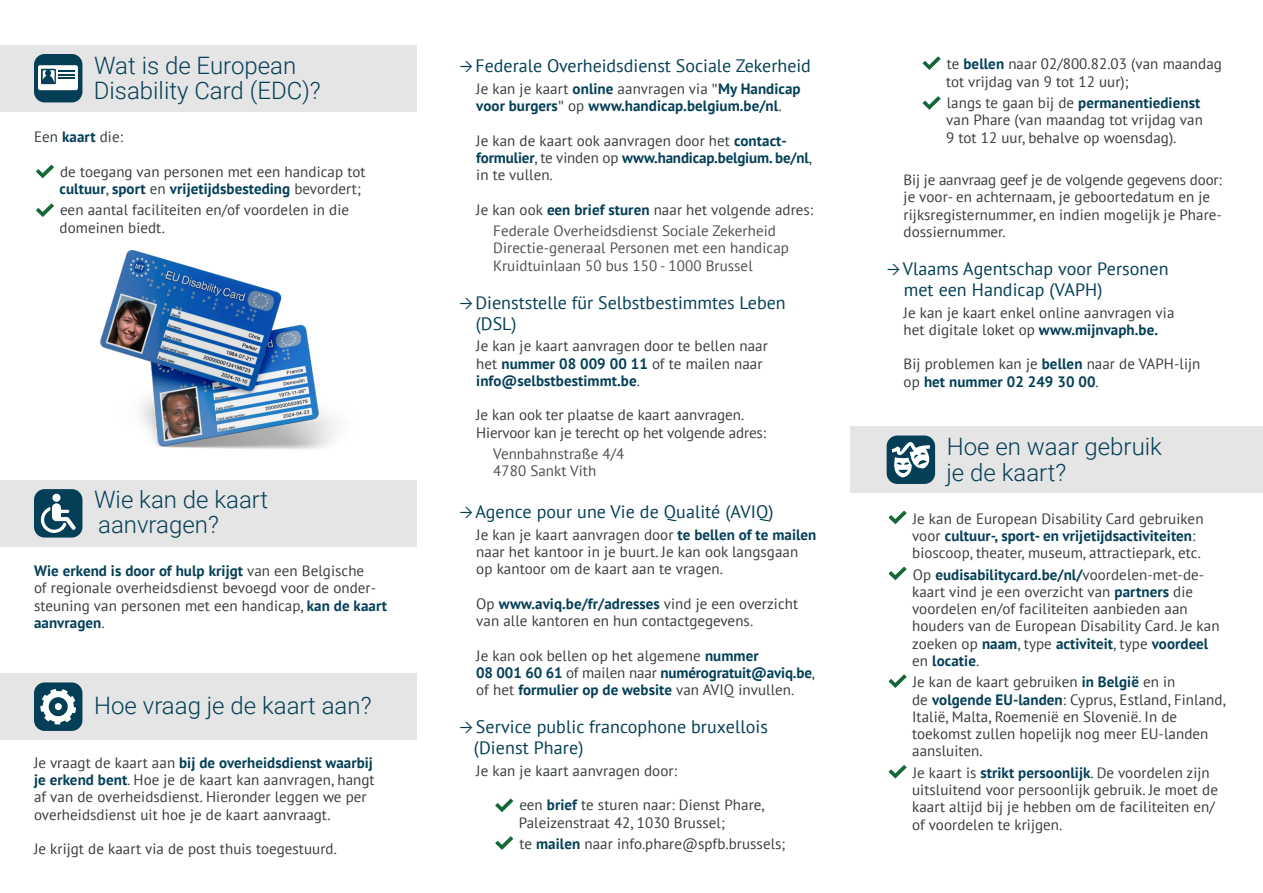
<style>
.page{position:relative;width:1263px;height:893px;background:#fff}
.page>*{position:absolute;margin:0;border:0;box-sizing:border-box;transform-origin:0 0}
.Titre_-_H{font:300 24px/25.5px "Roboto";color:#043f57}
.sous-titre_-_H1{font:18px/21px "PT Sans";letter-spacing:.005em;color:#043f57}
.texte_courant{font:15px/17.2px "PT Sans";letter-spacing:.005em;color:#393d3d}
.texte_courant-2{font:700 15px/17.2px "PT Sans";letter-spacing:.005em;color:#043f57}
.adresse{font:15px "PT Sans";letter-spacing:.005em;color:#4f5050}
.s1{font-weight:700;color:#043f57}
.s2{font-weight:400;color:#393d3d}
.s3{font-family:"Calibri";font-weight:400;color:#393d3d}
</style>
<div class="page">
<div style="left:0;top:45px;width:417px;height:67px;background:#e5e5e5"></div>
<div style="left:0;top:480px;width:417px;height:67px;background:#e5e5e5"></div>
<div style="left:0;top:673px;width:417px;height:67px;background:#e5e5e5"></div>
<div style="left:850px;top:426px;width:413px;height:67px;background:#e5e5e5"></div>
<div style="left:34px;top:54px;width:48px;height:48px;background:#043f57;border-radius:11px"></div>
<div style="left:38px;top:65px;width:40px;height:25px;background:#fff;border-radius:2px"></div>
<svg style="left:41px;top:69px;width:34px;height:15px"></svg>
<svg style="left:36px;top:165px;width:18px;height:13px"></svg>
<svg style="left:36px;top:203px;width:18px;height:14px"></svg>
<div style="left:34px;top:489px;width:48px;height:49px;background:#043f57;border-radius:11px"></div>
<div style="left:52px;top:494px;width:9px;height:8px;background:#fff;border-radius:50%"></div>
<svg style="left:41px;top:503px;width:35px;height:30px"></svg>
<div style="left:34px;top:682px;width:48px;height:49px;background:#043f57;border-radius:11px"></div>
<svg style="left:40px;top:689px;width:36px;height:35px"></svg>
<svg style="left:495px;top:798px;width:18px;height:14px"></svg>
<svg style="left:495px;top:836px;width:18px;height:14px"></svg>
<img style="left:100px;top:251px;width:239px;height:199px">
<svg style="left:922px;top:56px;width:19px;height:14px"></svg>
<svg style="left:922px;top:96px;width:19px;height:14px"></svg>
<div style="left:887px;top:435px;width:48px;height:49px;background:#043f57;border-radius:11px"></div>
<svg style="left:892px;top:442px;width:38px;height:35px"></svg>
<svg style="left:888px;top:510px;width:19px;height:14px"></svg>
<svg style="left:888px;top:566px;width:19px;height:14px"></svg>
<svg style="left:888px;top:674px;width:19px;height:14px"></svg>
<svg style="left:888px;top:765px;width:19px;height:13px"></svg>
<p class="Titre_-_H" style="left:94px;top:52px;width:228px">Wat is de European<br>Disability Card (EDC)?</p>
<p class="texte_courant" style="left:34px;top:128px;width:91px">Een <span class="s1">kaart</span> die:</p>
<p class="texte_courant" style="left:60px;top:162px;width:308px">de toegang van personen met een handicap tot <span class="s1">cultuur</span>, <span class="s1">sport</span> en <span class="s1">vrijetijdsbesteding</span> bevordert;</p>
<p class="texte_courant" style="left:60px;top:201px;width:291px">een aantal faciliteiten en/of voordelen in die domeinen biedt.</p>
<p class="Titre_-_H" style="left:94px;top:486px;width:176px">Wie kan de kaart aanvragen?</p>
<p class="texte_courant" style="left:34px;top:562px;width:355px"><span class="s1">Wie erkend is door of hulp krijgt</span> van een Belgische<br>of regionale overheidsdienst bevoegd voor de onder&shy;steuning van personen met een handicap, <span class="s1">kan de kaart aanvragen</span>.</p>
<p class="Titre_-_H" style="left:94px;top:692px;width:279px">Hoe vraag je de kaart aan?</p>
<p class="texte_courant" style="left:34px;top:754px;width:342px">Je vraagt de kaart aan <span class="s1">bij de overheidsdienst waarbij je erkend bent</span>. Hoe je de kaart kan aanvragen, hangt af van de overheidsdienst. Hieronder leggen we per overheidsdienst uit hoe je de kaart aanvraagt.</p>
<p class="texte_courant" style="left:34px;top:840px;width:304px">Je krijgt de kaart via de post thuis toegestuurd.</p>
<h1 class="sous-titre_-_H1" style="left:475px;top:55px;width:337px">Federale Overheidsdienst Sociale Zekerheid</h1>
<p class="texte_courant-2" style="left:476px;top:80px;width:326px"><span class="s2">Je kan je kaart</span> online <span class="s2">aanvragen via</span> <span class="s3">"</span>My Handicap voor burgers<span class="s3">"</span> <span class="s2">op</span> www.handicap.belgium.be/nl<span class="s2">.</span></p>
<p class="texte_courant" style="left:476px;top:131px;width:337px">Je kan de kaart ook aanvragen door het <span class="s1">contact&shy;formulier</span>, te vinden op <span class="s1">www.handicap.belgium. be/nl</span>, in te vullen.</p>
<p class="texte_courant" style="left:476px;top:200px;width:338px">Je kan ook <span class="s1">een brief sturen</span> naar het volgende adres:</p>
<p class="adresse" style="left:493px;top:221px;width:284px">Federale Overheidsdienst Sociale Zekerheid</p>
<p class="adresse" style="left:493px;top:238px;width:297px">Directie-generaal Personen met een handicap</p>
<p class="adresse" style="left:493px;top:256px;width:261px">Kruidtuinlaan 50 bus 150 - 1000 Brussel</p>
<h1 class="sous-titre_-_H1" style="left:475px;top:292px;width:312px">Dienststelle für Selbstbestimmtes Leben (DSL)</h1>
<p class="texte_courant" style="left:476px;top:337px;width:293px">Je kan je kaart aanvragen door te bellen naar</p>
<p class="texte_courant" style="left:476px;top:354px;width:288px">het <span class="s1">nummer 08 009 00 11</span> of te mailen naar</p>
<p class="texte_courant-2" style="left:476px;top:372px;width:165px">info@selbstbestimmt.be<span class="s2">.</span></p>
<p class="texte_courant" style="left:476px;top:406px;width:291px">Je kan ook ter plaatse de kaart aanvragen.<br>Hiervoor kan je terecht op het volgende adres:</p>
<p class="adresse" style="left:493px;top:444px;width:133px">Vennbahnstraße 4/4</p>
<p class="adresse" style="left:493px;top:461px;width:105px">4780 Sankt Vith</p>
<h1 class="sous-titre_-_H1" style="left:475px;top:501px;width:299px">Agence pour une Vie de Qualité (AVIQ)</h1>
<p class="texte_courant" style="left:476px;top:526px;width:342px">Je kan je kaart aanvragen door <span class="s1">te bellen of te mailen </span>naar het kantoor in je buurt. Je kan ook langsgaan op kantoor om de kaart aan te vragen.</p>
<p class="texte_courant" style="left:476px;top:595px;width:323px">Op <span class="s1">www.aviq.be/fr/adresses</span> vind je een overzicht van alle kantoren en hun contactgegevens.</p>
<p class="texte_courant" style="left:476px;top:646px;width:284px">Je kan ook bellen op het algemene <span class="s1">nummer</span></p>
<p class="texte_courant-2" style="left:476px;top:664px;width:340px">08 001 60 61 <span class="s2">of mailen naar</span> numérogratuit@aviq.be<span class="s2">, of het</span> formulier op de website <span class="s2">van AVIQ invullen.</span></p>
<h1 class="sous-titre_-_H1" style="left:474px;top:716px;width:296px">Service public francophone bruxellois (Dienst Phare)</h1>
<p class="texte_courant" style="left:476px;top:762px;width:202px">Je kan je kaart aanvragen door:</p>
<p class="texte_courant" style="left:519px;top:796px;width:248px">een <span class="s1">brief</span> te sturen naar: Dienst Phare,<br>Paleizenstraat 42, 1030 Brussel;</p>
<p class="texte_courant" style="left:519px;top:835px;width:268px">te <span class="s1">mailen</span> naar info.phare@spfb.brussels;</p>
<p class="texte_courant" style="left:946px;top:55px;width:277px">te <span class="s1">bellen</span> naar 02/800.82.03 (van maandag tot vrijdag van 9 tot 12 uur);</p>
<p class="texte_courant" style="left:946px;top:94px;width:258px">langs te gaan bij de <span class="s1">permanentiedienst </span>van Phare (van maandag tot vrijdag van<br>9 tot 12 uur, behalve op woensdag).</p>
<p class="texte_courant" style="left:904px;top:171px;width:320px">Bij je aanvraag geef je de volgende gegevens door: je voor- en achternaam, je geboortedatum en je rijksregisternummer, en indien mogelijk je Phare&shy;dossiernummer.</p>
<h1 class="sous-titre_-_H1" style="left:903px;top:258px;width:267px">Vlaams Agentschap voor Personen met een Handicap (VAPH)</h1>
<p class="texte_courant" style="left:904px;top:303px;width:272px">Je kan je kaart enkel online aanvragen via</p>
<p class="texte_courant" style="left:904px;top:321px;width:256px">het digitale loket op <span class="s1">www.mijnvaph.be.</span></p>
<p class="texte_courant" style="left:904px;top:355px;width:298px">Bij problemen kan je <span class="s1">bellen</span> naar de VAPH-lijn</p>
<p class="texte_courant-2" style="left:904px;top:372px;width:197px"><span class="s2">op</span> het nummer 02 249 30 00<span class="s2">.</span></p>
<p class="Titre_-_H" style="left:947px;top:433px;width:217px">Hoe en waar gebruik</p>
<p class="Titre_-_H" style="left:946px;top:459px;width:122px">je de kaart?</p>
<p class="texte_courant" style="left:912px;top:509px;width:293px">Je kan de European Disability Card gebruiken voor <span class="s1">cultuur-, sport- en vrijetijdsactiviteiten</span>: bioscoop, theater, museum, attractiepark, etc.</p>
<p class="texte_courant" style="left:912px;top:565px;width:309px">Op <span class="s1">eudisabilitycard.be/nl/</span>voordelen-met-de&shy;kaart vind je een overzicht van <span class="s1">partners</span> die voordelen en/of faciliteiten aanbieden aan houders van de European Disability Card. Je kan zoeken op <span class="s1">naam</span>, type <span class="s1">activiteit</span>, type <span class="s1">voordeel </span>en <span class="s1">locatie</span>.</p>
<p class="texte_courant" style="left:912px;top:673px;width:315px">Je kan de kaart gebruiken <span class="s1">in België</span> en in<br>de <span class="s1">volgende EU-landen</span>: Cyprus, Estland, Finland, Italië, Malta, Roemenië en Slovenië. In de toekomst zullen hopelijk nog meer EU-landen aansluiten.</p>
<p class="texte_courant" style="left:912px;top:763px;width:307px">Je kaart is <span class="s1">strikt persoonlijk</span>. De voordelen zijn uitsluitend voor persoonlijk gebruik. Je moet de kaart altijd bij je hebben om de faciliteiten en/ of voordelen te krijgen.</p>
</div>
